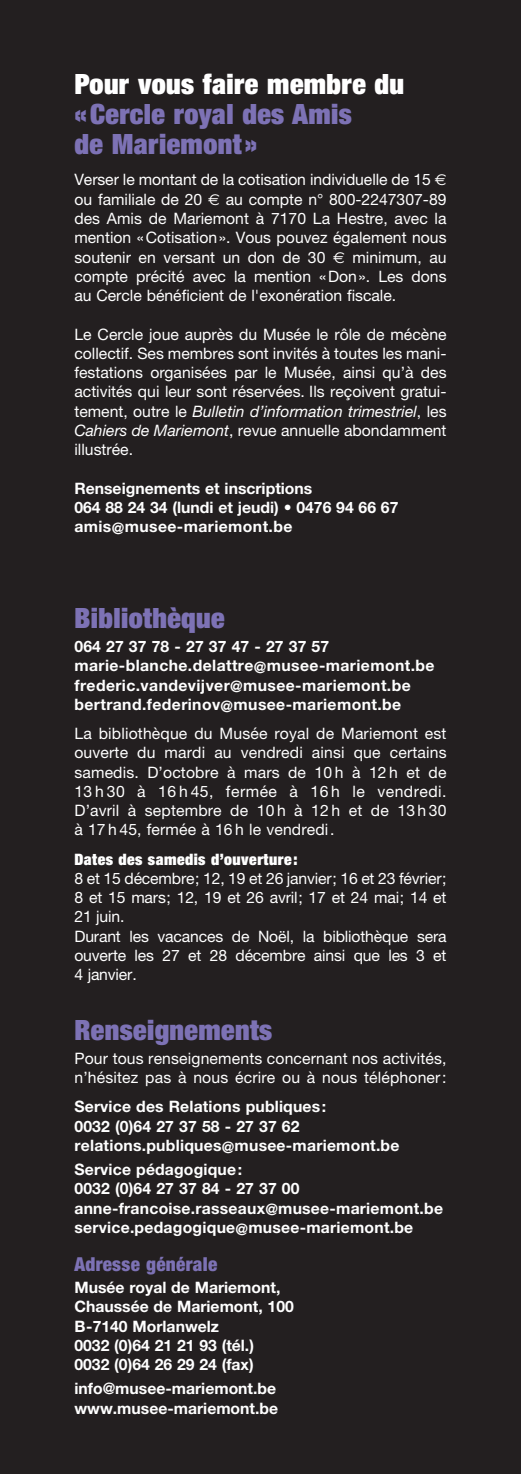
<style>
.page{position:relative;width:521px;height:1474px;background:#fff}
.page>*{position:absolute;margin:0;border:0;box-sizing:border-box;transform-origin:0 0}
.t1{font:900 expanded 28px/29.8px "Helvetica Neue";letter-spacing:.015em;color:#7d72b5}
.t2{font:900 expanded 28px "Helvetica Neue";letter-spacing:.015em;color:#fff}
.t3{font:900 condensed 19.25px "Helvetica Neue";letter-spacing:.015em;color:#7d72b5}
.t4{font:15.75px/19.2px "Helvetica Neue";color:#fff;text-align:justify}
.t5{font:700 15.75px/19.2px "Helvetica Neue";letter-spacing:.01em;color:#fff}
.t6{font:900 expanded 15.75px "Helvetica Neue";letter-spacing:.03em;color:#fff}
.s1{font-family:"Euro Sans"}
.s2{font-style:italic}
</style>
<div class="page">
<div style="left:0;top:0;width:521px;height:1473px;background:#231f20"></div>
<h1 class="t2" style="left:74px;top:74px;width:331px">Pour vous faire membre du</h1>
<h1 class="t1" style="left:74px;top:102px;width:279px">«Cercle royal des Amis de Mariemont»</h1>
<p class="t4" style="left:74px;top:172px;width:374px">Verser le montant de la cotisation individuelle de 15 <span class="s1">€ </span>ou familiale de 20 <span class="s1">€</span> au compte n° 800-2247307-89 des Amis de Mariemont à 7170 La Hestre, avec la mention «Cotisation». Vous pouvez également nous soutenir en versant un don de 30 <span class="s1">€</span> minimum, au compte précité avec la mention «Don». Les dons au Cercle bénéficient de l'exonération fiscale.</p>
<p class="t4" style="left:74px;top:326px;width:374px">Le Cercle joue auprès du Musée le rôle de mécène collectif. Ses membres sont invités à toutes les mani&shy;festations organisées par le Musée, ainsi qu’à des activités qui leur sont réservées. Ils reçoivent gratui&shy;tement, outre le <span class="s2">Bulletin d’information trimestriel</span>, les <span class="s2">Cahiers de Mariemont</span>, revue annuelle abondamment illustrée.</p>
<p class="t5" style="left:74px;top:480px;width:325px">Renseignements et inscriptions<br>064 88 24 34 (lundi et jeudi) • 0476 94 66 67 amis@musee-mariemont.be</p>
<h1 class="t1" style="left:74px;top:605px;width:152px">Bibliothèque</h1>
<p class="t5" style="left:74px;top:638px;width:362px">064 27 37 78 - 27 37 47 - 27 37 57 marie-blanche.delattre@musee-mariemont.be frederic.vandevijver@musee-mariemont.be bertrand.federinov@musee-mariemont.be</p>
<p class="t4" style="left:74px;top:725px;width:374px">La bibliothèque du Musée royal de Mariemont est ouverte du mardi au vendredi ainsi que certains samedis. D’octobre à mars de 10 h à 12 h et de 13 h 30 à 16 h 45, fermée à 16 h le vendredi.<br>D’avril à septembre de 10 h à 12 h et de 13 h 30 à 17 h 45, fermée à 16 h le vendredi.</p>
<p class="t6" style="left:74px;top:853px;width:225px">Dates des samedis d’ouverture:</p>
<p class="t4" style="left:74px;top:870px;width:374px;text-align:left">8 et 15 décembre; 12, 19 et 26 janvier; 16 et 23 février; 8 et 15 mars; 12, 19 et 26 avril; 17 et 24 mai; 14 et 21 juin.<br>Durant les vacances de Noël, la bibliothèque sera ouverte les 27 et 28 décembre ainsi que les 3 et 4 janvier.</p>
<h1 class="t1" style="left:74px;top:1017px;width:199px">Renseignements</h1>
<p class="t4" style="left:74px;top:1050px;width:374px">Pour tous renseignements concernant nos activités, n’hésitez pas à nous écrire ou à nous téléphoner:</p>
<p class="t5" style="left:74px;top:1098px;width:327px">Service des Relations publiques:<br>0032 (0)64 27 37 58 - 27 37 62 relations.publiques@musee-mariemont.be</p>
<p class="t5" style="left:74px;top:1161px;width:370px">Service pédagogique:<br>0032 (0)64 27 37 84 - 27 37 00 anne-francoise.rasseaux@musee-mariemont.be service.pedagogique@musee-mariemont.be</p>
<p class="t3" style="left:74px;top:1257px;width:144px">Adresse générale</p>
<p class="t5" style="left:74px;top:1279px;width:221px">Musée royal de Mariemont,<br>Chaussée de Mariemont, 100<br>B-7140 Morlanwelz<br>0032 (0)64 21 21 93 (tél.)<br>0032 (0)64 26 29 24 (fax)</p>
<p class="t5" style="left:74px;top:1380px;width:205px">info@musee-mariemont.be www.musee-mariemont.be</p>
</div>
